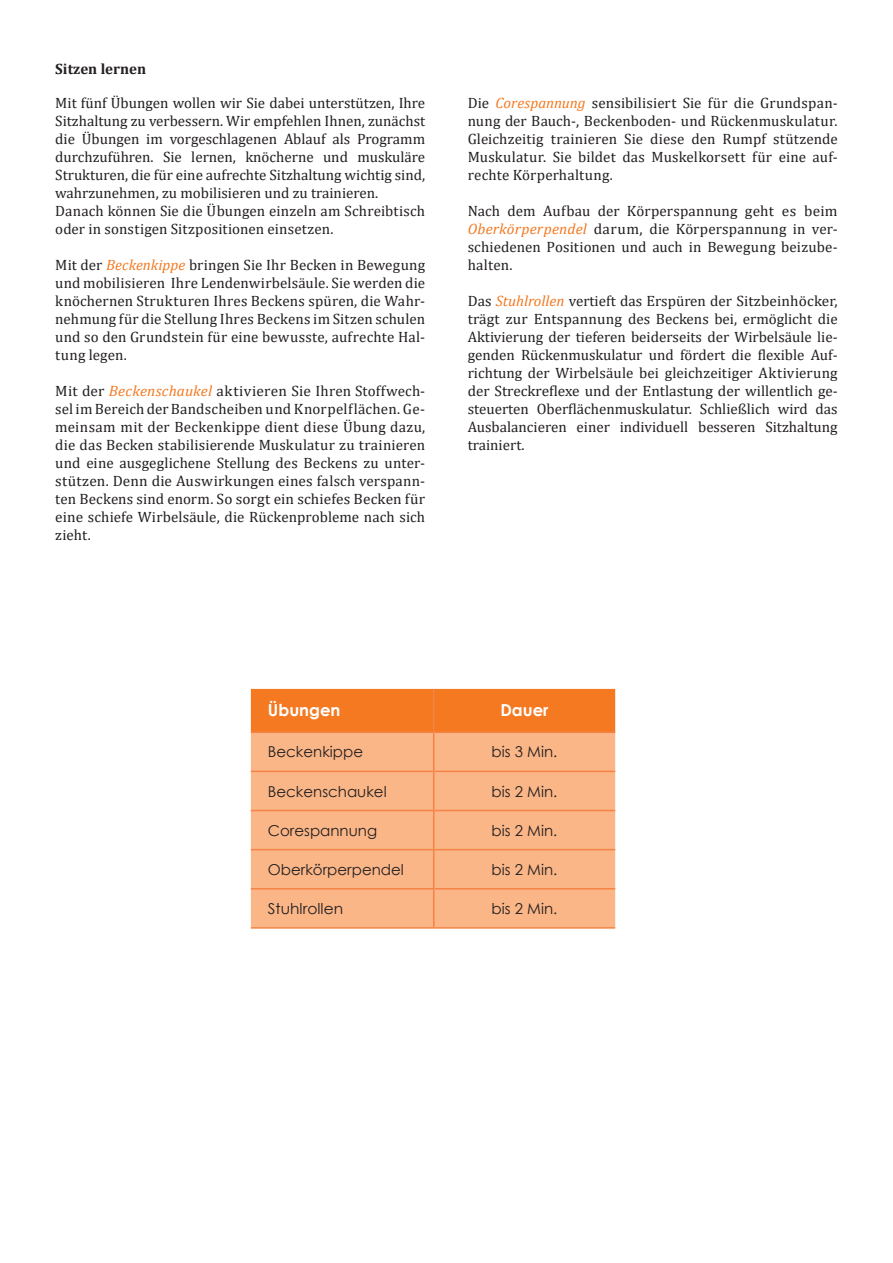
<style>
.page{position:relative;width:893px;height:1263px;background:#fff}
.page>*{position:absolute;margin:0;border:0;box-sizing:border-box;transform-origin:0 0}
.t1{font:700 16.5px "Century Gothic";color:#fff}
._1__Fließtext-einfacher_Absatz{font:15px/18px "Cambria";color:#231f20;text-align:justify}
.t2{font:15px "Century Gothic";color:#231f20}
._1__Fließtext-einfacher_Absatz-2{font:700 15px "Cambria";color:#231f20}
.s1{font-style:italic;color:#f47921}
</style>
<div class="page">
<div style="left:251px;top:689px;width:364px;height:42px;background:#f47921"></div>
<div style="left:251px;top:733px;width:364px;height:194px;background:#fab687"></div>
<hr style="left:251px;top:731px;width:183px;height:2px;background:#f58345">
<hr style="left:433px;top:689px;width:1px;height:42px;background:#f58345">
<hr style="left:434px;top:731px;width:181px;height:2px;background:#f58345">
<hr style="left:251px;top:771px;width:182px;height:1px;background:#f58345">
<hr style="left:251px;top:810px;width:182px;height:1px;background:#f58345">
<hr style="left:251px;top:849px;width:182px;height:1px;background:#f58345">
<hr style="left:251px;top:888px;width:182px;height:1px;background:#f58345">
<hr style="left:251px;top:927px;width:183px;height:2px;background:#f58345">
<hr style="left:433px;top:733px;width:1px;height:38px;background:#f58345">
<hr style="left:433px;top:771px;width:1px;height:39px;background:#f58345">
<hr style="left:433px;top:810px;width:1px;height:40px;background:#f58345">
<hr style="left:433px;top:850px;width:1px;height:39px;background:#f58345">
<hr style="left:433px;top:889px;width:1px;height:38px;background:#f58345">
<hr style="left:434px;top:771px;width:181px;height:1px;background:#f58345">
<hr style="left:434px;top:810px;width:181px;height:1px;background:#f58345">
<hr style="left:434px;top:849px;width:181px;height:1px;background:#f58345">
<hr style="left:434px;top:888px;width:181px;height:1px;background:#f58345">
<hr style="left:434px;top:927px;width:181px;height:2px;background:#f58345">
<p class="_1__Fließtext-einfacher_Absatz-2" style="left:55px;top:58px;width:92px">Sitzen lernen</p>
<p class="_1__Fließtext-einfacher_Absatz" style="left:55px;top:94px;width:371px">Mit fünf Übungen wollen wir Sie dabei unterstützen, Ihre Sitzhaltung zu verbessern. Wir empfehlen Ihnen, zunächst die Übungen im vorgeschlagenen Ablauf als Programm durchzuführen. Sie lernen, knöcherne und muskuläre Strukturen, die für eine aufrechte Sitzhaltung wichtig sind, wahrzunehmen, zu mobilisieren und zu trainieren.</p>
<p class="_1__Fließtext-einfacher_Absatz" style="left:55px;top:202px;width:371px">Danach können Sie die Übungen einzeln am Schreibtisch oder in sonstigen Sitzpositionen einsetzen.</p>
<p class="_1__Fließtext-einfacher_Absatz" style="left:55px;top:256px;width:371px">Mit der <span class="s1">Beckenkippe</span> bringen Sie Ihr Becken in Bewegung und mobilisieren Ihre Lendenwirbelsäule. Sie werden die knöchernen Strukturen Ihres Beckens spüren, die Wahr&shy;nehmung für die Stellung Ihres Beckens im Sitzen schulen und so den Grundstein für eine bewusste, aufrechte Hal&shy;tung legen.</p>
<p class="_1__Fließtext-einfacher_Absatz" style="left:55px;top:382px;width:371px">Mit der <span class="s1">Beckenschaukel</span> aktivieren Sie Ihren Stoffwech&shy;sel im Bereich der Bandscheiben und Knorpelflächen. Ge&shy;meinsam mit der Beckenkippe dient diese Übung dazu, die das Becken stabilisierende Muskulatur zu trainieren und eine ausgeglichene Stellung des Beckens zu unter&shy;stützen. Denn die Auswirkungen eines falsch verspann&shy;ten Beckens sind enorm. So sorgt ein schiefes Becken für eine schiefe Wirbelsäule, die Rückenprobleme nach sich zieht.</p>
<p class="_1__Fließtext-einfacher_Absatz" style="left:468px;top:94px;width:371px">Die <span class="s1">Corespannung</span> sensibilisiert Sie für die Grundspan&shy;nung der Bauch-, Beckenboden- und Rückenmuskulatur.<br>Gleichzeitig trainieren Sie diese den Rumpf stützende Muskulatur. Sie bildet das Muskelkorsett für eine auf&shy;rechte Körperhaltung.</p>
<p class="_1__Fließtext-einfacher_Absatz" style="left:468px;top:202px;width:371px">Nach dem Aufbau der Körperspannung geht es beim <span class="s1">Oberkörperpendel</span> darum, die Körperspannung in ver&shy;schiedenen Positionen und auch in Bewegung beizube&shy;halten.</p>
<p class="_1__Fließtext-einfacher_Absatz" style="left:468px;top:292px;width:371px">Das <span class="s1">Stuhlrollen</span> vertieft das Erspüren der Sitzbeinhöcker, trägt zur Entspannung des Beckens bei, ermöglicht die Aktivierung der tieferen beiderseits der Wirbelsäule lie&shy;genden Rückenmuskulatur und fördert die flexible Auf&shy;richtung der Wirbelsäule bei gleichzeitiger Aktivierung der Streckreflexe und der Entlastung der willentlich ge&shy;steuerten Oberflächenmuskulatur. Schließlich wird das Ausbalancieren einer individuell besseren Sitzhaltung trainiert.</p>
<p class="t1" style="left:268px;top:698px;width:74px">Übungen</p>
<p class="t1" style="left:500px;top:698px;width:50px">Dauer</p>
<p class="t2" style="left:268px;top:741px;width:97px">Beckenkippe</p>
<p class="t2" style="left:492px;top:741px;width:67px">bis 3 Min.</p>
<p class="t2" style="left:268px;top:781px;width:120px">Beckenschaukel</p>
<p class="t2" style="left:492px;top:781px;width:67px">bis 2 Min.</p>
<p class="t2" style="left:268px;top:820px;width:111px">Corespannung</p>
<p class="t2" style="left:492px;top:820px;width:67px">bis 2 Min.</p>
<p class="t2" style="left:268px;top:859px;width:138px">Oberkörperpendel</p>
<p class="t2" style="left:492px;top:859px;width:67px">bis 2 Min.</p>
<p class="t2" style="left:268px;top:898px;width:77px">Stuhlrollen</p>
<p class="t2" style="left:492px;top:898px;width:67px">bis 2 Min.</p>
</div>
